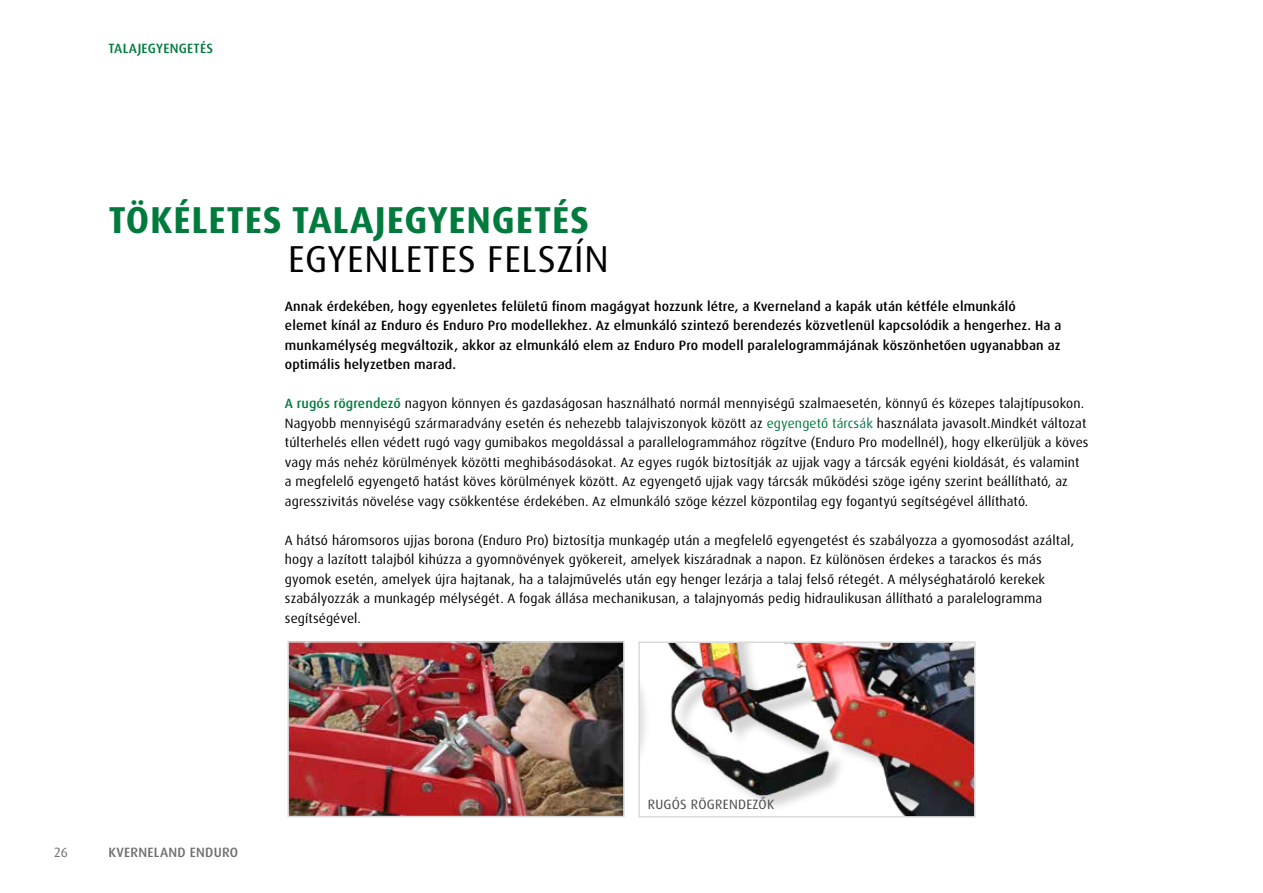
<style>
.page{position:relative;width:1263px;height:893px;background:#fff}
.page>*{position:absolute;margin:0;border:0;box-sizing:border-box;transform-origin:0 0}
.t1{font:700 37.5px "Dax Pro";letter-spacing:.02em;color:#007b3d}
.t2{font:37.5px "Dax Pro";letter-spacing:.02em;color:#000}
.t3{font:13.5px/19.5px "Dax Pro";letter-spacing:.01em;color:#000}
.t4{font:500 13.5px/19.5px "Dax Pro";letter-spacing:.01em;color:#000}
.t5{font:500 13.5px "Dax Pro";letter-spacing:.02em;color:#706f6f}
.t6{font:13.5px "Dax Pro";letter-spacing:.02em;color:#4a4a49}
.t7{font:500 13.5px "Dax Pro";letter-spacing:.02em;color:#007b3d}
.t8{font:13.5px "Dax Pro";color:#706f6f}
.s1{font-weight:500;color:#007b3d}
.s2{color:#007b3d}
</style>
<div class="page">
<img style="left:290px;top:644px;width:332px;height:170px">
<div style="left:287px;top:641px;width:338px;height:176px;border:2px solid #dadada"></div>
<img style="left:641px;top:644px;width:331px;height:171px">
<div style="left:638px;top:641px;width:337px;height:177px;border:2px solid #dadada"></div>
<p class="t7" style="left:108px;top:40px;width:106px">TALAJEGYENGETÉS</p>
<h1 class="t1" style="left:109px;top:195px;width:482px">TÖKÉLETES TALAJEGYENGETÉS</h1>
<h1 class="t2" style="left:288px;top:234px;width:322px">EGYENLETES FELSZÍN</h1>
<p class="t4" style="left:285px;top:296px;width:778px">Annak érdekében, hogy egyenletes felületű finom magágyat hozzunk létre, a Kverneland a kapák után kétféle elmunkáló<br>elemet kínál az Enduro és Enduro Pro modellekhez. Az elmunkáló szintező berendezés közvetlenül kapcsolódik a hengerhez. Ha a munkamélység megváltozik, akkor az elmunkáló elem az Enduro Pro modell paralelogrammájának köszönhetően ugyanabban az optimális helyzetben marad.</p>
<p class="t3" style="left:285px;top:394px;width:805px"><span class="s1">A rugós rögrendező</span> nagyon könnyen és gazdaságosan használható normál mennyiségű szalmaesetén, könnyű és közepes talajtípusokon.<br>Nagyobb mennyiségű szármaradvány esetén és nehezebb talajviszonyok között az <span class="s2">egyengető tárcsák</span> használata javasolt.Mindkét változat túlterhelés ellen védett rugó vagy gumibakos megoldással a parallelogrammához rögzítve (Enduro Pro modellnél), hogy elkerüljük a köves vagy más nehéz körülmények közötti meghibásodásokat. Az egyes rugók biztosítják az ujjak vagy a tárcsák egyéni kioldását, és valamint a megfelelő egyengető hatást köves körülmények között. Az egyengető ujjak vagy tárcsák működési szöge igény szerint beállítható, az agresszivitás növelése vagy csökkentése érdekében. Az elmunkáló szöge kézzel központilag egy fogantyú segítségével állítható.</p>
<p class="t3" style="left:285px;top:530px;width:791px">A hátsó háromsoros ujjas borona (Enduro Pro) biztosítja munkagép után a megfelelő egyengetést és szabályozza a gyomosodást azáltal, hogy a lazított talajból kihúzza a gyomnövények gyökereit, amelyek kiszáradnak a napon. Ez különösen érdekes a tarackos és más gyomok esetén, amelyek újra hajtanak, ha a talajművelés után egy henger lezárja a talaj felső rétegét. A mélységhatároló kerekek szabályozzák a munkagép mélységét. A fogak állása mechanikusan, a talajnyomás pedig hidraulikusan állítható a paralelogramma segítségével.</p>
<p class="t8" style="left:54px;top:843px;width:15px">26</p>
<p class="t5" style="left:108px;top:843px;width:131px">KVERNELAND ENDURO</p>
<p class="t6" style="left:648px;top:796px;width:128px">RUGÓS RÖGRENDEZŐK</p>
</div>
